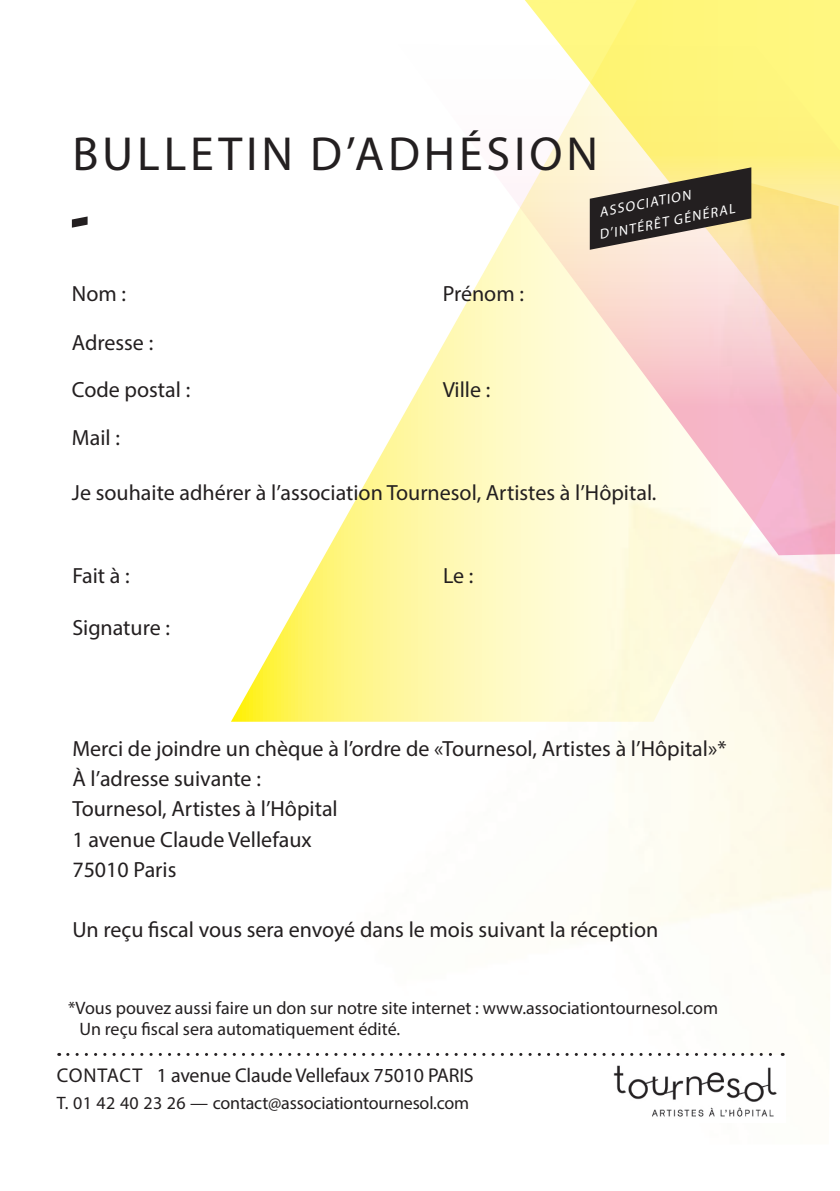
<style>
.page{position:relative;width:840px;height:1191px;background:#fff}
.page>*{position:absolute;margin:0;border:0;box-sizing:border-box;transform-origin:0 0}
.t1{font:48px "Myriad Pro";letter-spacing:.08em;color:#231f20}
.t2{font:22px/30px "Myriad Pro";color:#231f20}
.t3{font:20px "Myriad Pro";letter-spacing:-.01em;color:#231f20}
.t4{font:18px/21.6px "Myriad Pro";color:#231f20}
.t5{font:18px "Myriad Pro";letter-spacing:.02em;color:#231f20}
.t6{font:italic 14px/22px "Myriad Pro";color:#fff}
</style>
<div class="page">
<img style="left:306px;top:721px;width:527px;height:335px">
<svg style="left:231px;top:478px;width:604px;height:243px"></svg>
<svg style="left:368px;top:0;width:471px;height:561px"></svg>
<img style="left:613px;top:1065px;width:164px;height:52px">
<svg style="left:71px;top:216px;width:17px;height:12px"></svg>
<svg style="left:589px;top:167px;width:162px;height:83px;background:#787062"></svg>
<svg style="left:68px;top:1053px;width:714px;height:3px"></svg>
<h1 class="t1" style="left:72px;top:124px;width:527px">Bulletin d’adhésion</h1>
<p class="t2" style="left:72px;top:278px;width:56px">Nom :</p>
<p class="t2" style="left:442px;top:278px;width:83px">Prénom :</p>
<p class="t2" style="left:72px;top:319px;width:120px;line-height:46.6px">Adresse :<br>Code postal :</p>
<p class="t2" style="left:442px;top:374px;width:49px">Ville :</p>
<p class="t2" style="left:72px;top:422px;width:49px">Mail :</p>
<p class="t6" style="left:592px;top:202px;width:139px;text-indent:4px;rotate:-11deg">Association d’intérêt général</p>
<p class="t2" style="left:72px;top:477px;width:586px">Je souhaite adhérer à l’association Tournesol, Artistes à l’Hôpital.</p>
<p class="t2" style="left:72px;top:560px;width:59px">Fait à :</p>
<p class="t2" style="left:72px;top:612px;width:99px">Signature :</p>
<p class="t2" style="left:443px;top:560px;width:32px">Le :</p>
<p class="t2" style="left:72px;top:733px;width:655px">Merci de joindre un chèque à l’ordre de «Tournesol, Artistes à l’Hôpital»* À l’adresse suivante :<br>Tournesol, Artistes à l’Hôpital<br>1 avenue Claude Vellefaux<br>75010 Paris</p>
<p class="t2" style="left:72px;top:913px;width:587px">Un reçu fiscal vous sera envoyé dans le mois suivant la réception</p>
<p class="t4" style="left:79px;top:996px;width:640px;text-indent:-11px">*Vous pouvez aussi faire un don sur notre site internet : www.associationtournesol.com<br>Un reçu fiscal sera automatiquement édité.</p>
<p class="t3" style="left:57px;top:1063px;width:390px">Contact 1 avenue Claude Vellefaux 75010 PARIS</p>
<p class="t5" style="left:57px;top:1092px;width:414px">T. 01 42 40 23 26 — contact@associationtournesol.com</p>
</div>
